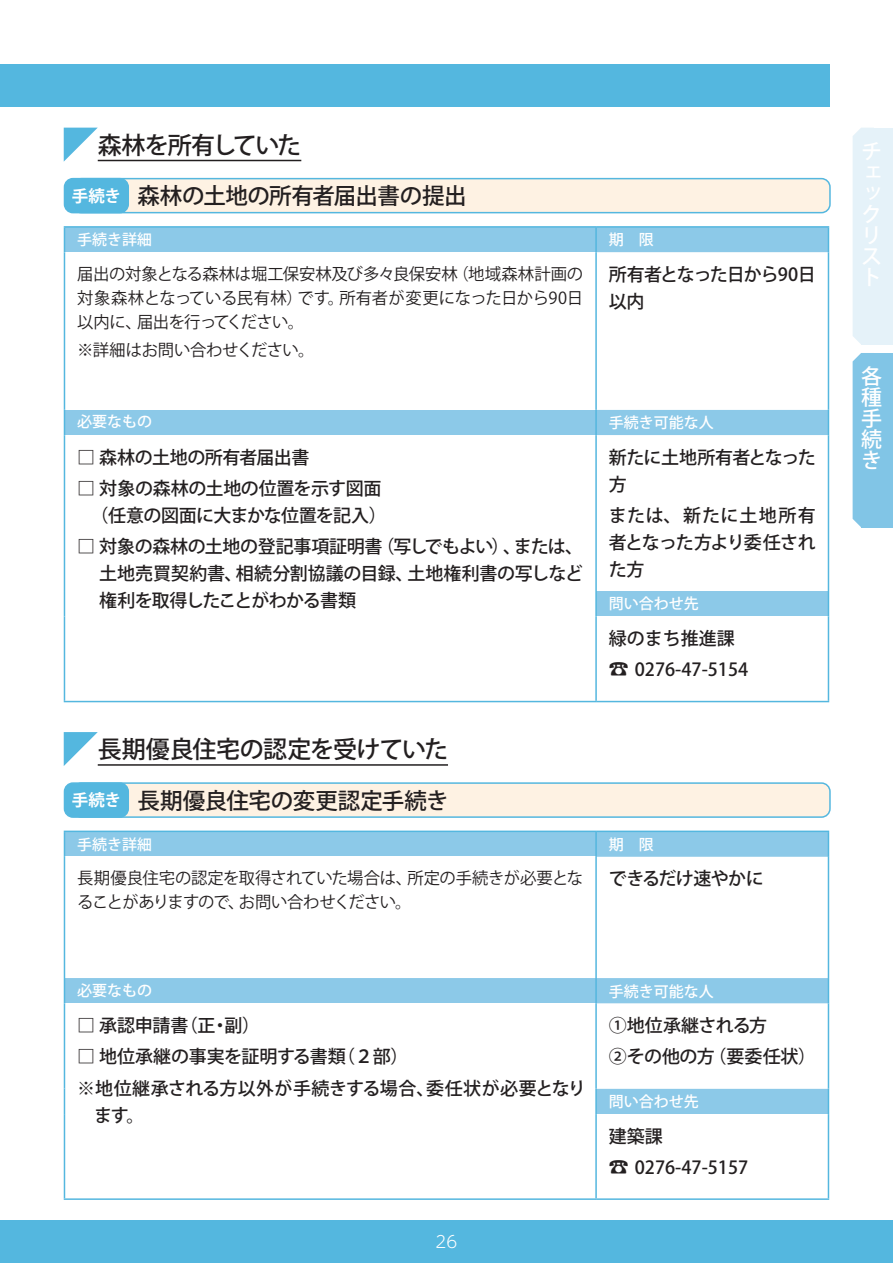
<style>
.page{position:relative;width:893px;height:1263px;background:#fff}
.page>*{position:absolute;margin:0;border:0;box-sizing:border-box;transform-origin:0 0}
.t1{font:24px "Koz Go Pro Medium 90 msp RKSJ H";letter-spacing:-.035em;color:#231f20}
.t2{font:22.5px "Koz Go Pro Medium 90 msp RKSJ H";letter-spacing:-.015em;color:#231f20}
.t3{font:21px/21px "Koz Go Pro Medium 90 msp RKSJ H";color:#fff}
.t4{font:18px/27px "Koz Go Pro Medium 90 msp RKSJ H";letter-spacing:-.02em;color:#231f20}
.t5{font:18px/31.2px "Koz Go Pro Medium 90 msp RKSJ H";color:#231f20}
.t6{font:18px/27px "Koz Go Pro Medium 90 msp RKSJ H";letter-spacing:-.055em;color:#231f20}
.t7{font:18px/27px "Koz Go Pro Medium 90 msp RKSJ H";letter-spacing:-.045em;color:#231f20}
.t8{font:16.5px/24px "Koz Go Pro Regular 90 msp RKSJ H";letter-spacing:-.02em;color:#231f20;text-align:justify}
.t9{font:16.5px "UD Shin M Go Pr 6 N Light 90 msp RKSJ H";color:#fff}
.t10{font:15px "Koz Go Pro Medium 90 msp RKSJ H";color:#fff}
.s1{font-family:"Koz Go Pro Bold 90 msp RKSJ H";font-size:16.5px;color:#fff}
.s2{font-size:19.8px}
</style>
<div class="page">
<div style="left:0;top:1220px;width:893px;height:43px;background:#54b7df"></div>
<div style="left:0;top:64px;width:829px;height:42px;background:#54b7df"></div>
<hr style="left:98px;top:160px;width:203px;height:1px;background:#231f20">
<svg style="left:64px;top:128px;width:34px;height:34px"></svg>
<div style="left:73px;top:179px;width:757px;height:34px;background:#fef2e3;border-radius:9px"></div>
<div style="left:72px;top:178px;width:759px;height:35px;border:2px solid #54b7df;border-radius:9px"></div>
<div style="left:64px;top:179px;width:64px;height:34px;background:#54b7df;border-radius:9px"></div>
<div style="left:64px;top:178px;width:65px;height:35px;border:2px solid #54b7df;border-radius:9px"></div>
<div style="left:65px;top:228px;width:763px;height:389px;background:#8cc9e8"></div>
<div style="left:64px;top:252px;width:532px;height:158px;background:#fff"></div>
<svg style="left:597px;top:252px;width:231px;height:339px"></svg>
<div style="left:64px;top:435px;width:532px;height:267px;background:#fff"></div>
<hr style="left:595px;top:252px;width:2px;height:158px;background:#54b7df">
<hr style="left:595px;top:410px;width:2px;height:25px;background:#54b7df">
<hr style="left:595px;top:228px;width:2px;height:24px;background:#54b7df">
<hr style="left:595px;top:435px;width:2px;height:156px;background:#54b7df">
<hr style="left:595px;top:591px;width:2px;height:26px;background:#54b7df">
<hr style="left:595px;top:617px;width:2px;height:84px;background:#54b7df">
<hr style="left:64px;top:226px;width:532px;height:2px;background:#54b7df">
<svg style="left:64px;top:228px;width:1px;height:24px"></svg>
<hr style="left:596px;top:226px;width:233px;height:2px;background:#54b7df">
<svg style="left:828px;top:228px;width:1px;height:24px"></svg>
<hr style="left:64px;top:252px;width:1px;height:158px;background:#54b7df">
<hr style="left:828px;top:252px;width:1px;height:158px;background:#54b7df">
<svg style="left:64px;top:410px;width:1px;height:25px"></svg>
<svg style="left:828px;top:410px;width:1px;height:25px"></svg>
<hr style="left:64px;top:435px;width:1px;height:156px;background:#54b7df">
<svg style="left:64px;top:591px;width:1px;height:26px"></svg>
<hr style="left:64px;top:617px;width:1px;height:84px;background:#54b7df">
<hr style="left:64px;top:701px;width:532px;height:1px;background:#54b7df">
<hr style="left:828px;top:435px;width:1px;height:156px;background:#54b7df">
<svg style="left:828px;top:591px;width:1px;height:26px"></svg>
<hr style="left:828px;top:617px;width:1px;height:84px;background:#54b7df">
<hr style="left:596px;top:701px;width:233px;height:1px;background:#54b7df">
<hr style="left:98px;top:764px;width:350px;height:2px;background:#231f20">
<svg style="left:64px;top:732px;width:34px;height:34px"></svg>
<div style="left:73px;top:783px;width:757px;height:34px;background:#fef2e3;border-radius:9px"></div>
<div style="left:72px;top:782px;width:759px;height:36px;border:2px solid #54b7df;border-radius:9px"></div>
<div style="left:64px;top:783px;width:64px;height:34px;background:#54b7df;border-radius:9px"></div>
<div style="left:64px;top:782px;width:65px;height:36px;border:2px solid #54b7df;border-radius:9px"></div>
<div style="left:65px;top:832px;width:763px;height:282px;background:#8cc9e8"></div>
<div style="left:64px;top:857px;width:532px;height:121px;background:#fff"></div>
<svg style="left:597px;top:857px;width:231px;height:232px"></svg>
<div style="left:64px;top:1004px;width:532px;height:195px;background:#fff"></div>
<hr style="left:595px;top:857px;width:2px;height:121px;background:#54b7df">
<hr style="left:595px;top:978px;width:2px;height:26px;background:#54b7df">
<hr style="left:595px;top:832px;width:2px;height:25px;background:#54b7df">
<hr style="left:595px;top:1004px;width:2px;height:85px;background:#54b7df">
<hr style="left:595px;top:1089px;width:2px;height:25px;background:#54b7df">
<hr style="left:595px;top:1114px;width:2px;height:84px;background:#54b7df">
<hr style="left:64px;top:831px;width:532px;height:1px;background:#54b7df">
<svg style="left:64px;top:832px;width:1px;height:25px"></svg>
<hr style="left:596px;top:831px;width:233px;height:1px;background:#54b7df">
<svg style="left:828px;top:832px;width:1px;height:25px"></svg>
<hr style="left:64px;top:857px;width:1px;height:121px;background:#54b7df">
<hr style="left:828px;top:857px;width:1px;height:121px;background:#54b7df">
<svg style="left:64px;top:978px;width:1px;height:26px"></svg>
<svg style="left:828px;top:978px;width:1px;height:26px"></svg>
<hr style="left:64px;top:1004px;width:1px;height:85px;background:#54b7df">
<svg style="left:64px;top:1089px;width:1px;height:25px"></svg>
<hr style="left:64px;top:1114px;width:1px;height:84px;background:#54b7df">
<hr style="left:64px;top:1198px;width:532px;height:2px;background:#54b7df">
<hr style="left:828px;top:1004px;width:1px;height:85px;background:#54b7df">
<svg style="left:828px;top:1089px;width:1px;height:25px"></svg>
<hr style="left:828px;top:1114px;width:1px;height:84px;background:#54b7df">
<hr style="left:596px;top:1198px;width:233px;height:2px;background:#54b7df">
<div style="left:853px;top:128px;width:8px;height:216px;background:#e5f2f9"></div>
<div style="left:861px;top:128px;width:32px;height:216px;background:#e5f2f9"></div>
<svg style="left:852px;top:353px;width:9px;height:174px;background:#8fcbe8"></svg>
<div style="left:861px;top:353px;width:32px;height:174px;background:#81c5e6"></div>
<h1 class="t1" style="left:98px;top:136px;width:205px">森林を所有していた</h1>
<p class="t2" style="left:72px;top:187px;width:396px"><span class="s1">手続き</span> 森林の土地の所有者届出書の提出</p>
<p class="t10" style="left:77px;top:234px;width:77px">手続き詳細</p>
<p class="t10" style="left:609px;top:234px;width:46px">期　限</p>
<p class="t8" style="left:77px;top:264px;width:507px">届出の対象となる森林は堀工保安林及び多々良保安林（地域森林計画の対象森林となっている民有林）です。所有者が変更になった日から90日以内に、届出を行ってください。</p>
<p class="t8" style="left:77px;top:340px;width:239px">※詳細はお問い合わせください。</p>
<p class="t6" style="left:609px;top:263px;width:208px">所有者となった日から90日以内</p>
<p class="t10" style="left:77px;top:416px;width:77px">必要なもの</p>
<p class="t10" style="left:609px;top:417px;width:106px">手続き可能な人</p>
<p class="t4" style="left:77px;top:446px;width:234px">□ 森林の土地の所有者届出書</p>
<p class="t4" style="left:91px;top:477px;width:298px;text-indent:-13px">□ 対象の森林の土地の位置を示す図面（任意の図面に大まかな位置を記入）</p>
<p class="t4" style="left:99px;top:536px;width:485px;text-align:justify;text-indent:-22px">□ 対象の森林の土地の登記事項証明書（写しでもよい）、または、土地売買契約書、相続分割協議の目録、土地権利書の写しなど権利を取得したことがわかる書類</p>
<p class="t7" style="left:609px;top:446px;width:208px">新たに土地所有者となった方</p>
<p class="t4" style="left:609px;top:504px;width:208px;text-align:justify">または、新たに土地所有者となった方より委任された方</p>
<p class="t10" style="left:609px;top:598px;width:91px">問い合わせ先</p>
<p class="t5" style="left:609px;top:625px;width:141px">緑のまち推進課<span class="s2">☎</span> 0276-47-5154</p>
<h1 class="t1" style="left:98px;top:740px;width:352px">長期優良住宅の認定を受けていた</h1>
<p class="t2" style="left:72px;top:792px;width:378px"><span class="s1">手続き</span> 長期優良住宅の変更認定手続き</p>
<p class="t10" style="left:77px;top:839px;width:77px">手続き詳細</p>
<p class="t10" style="left:609px;top:839px;width:46px">期　限</p>
<p class="t8" style="left:77px;top:868px;width:507px">長期優良住宅の認定を取得されていた場合は、所定の手続きが必要となることがありますので、お問い合わせください。</p>
<p class="t4" style="left:609px;top:868px;width:156px">できるだけ速やかに</p>
<p class="t10" style="left:77px;top:984px;width:77px">必要なもの</p>
<p class="t10" style="left:609px;top:985px;width:106px">手続き可能な人</p>
<p class="t4" style="left:77px;top:1014px;width:184px">□ 承認申請書（正・副）</p>
<p class="t5" style="left:77px;top:1043px;width:510px">□ 地位承継の事実を証明する書類（２部）<br>※ 地位継承される方以外が手続きする場合、委任状が必要となり</p>
<p class="t4" style="left:94px;top:1104px;width:52px">ます。</p>
<p class="t4" style="left:609px;top:1012px;width:209px;line-height:31.2px">①地位承継される方<br>②その他の方（要委任状）</p>
<p class="t10" style="left:609px;top:1096px;width:91px">問い合わせ先</p>
<p class="t5" style="left:609px;top:1123px;width:141px">建築課<br><span class="s2">☎</span> 0276-47-5157</p>
<p class="t9" style="left:436px;top:1235px;width:23px">26</p>
<p class="t3" style="left:861px;top:143px;width:21px">チェックリスト</p>
<p class="t3" style="left:861px;top:369px;width:22px;text-align:justify">各種手続き</p>
</div>
